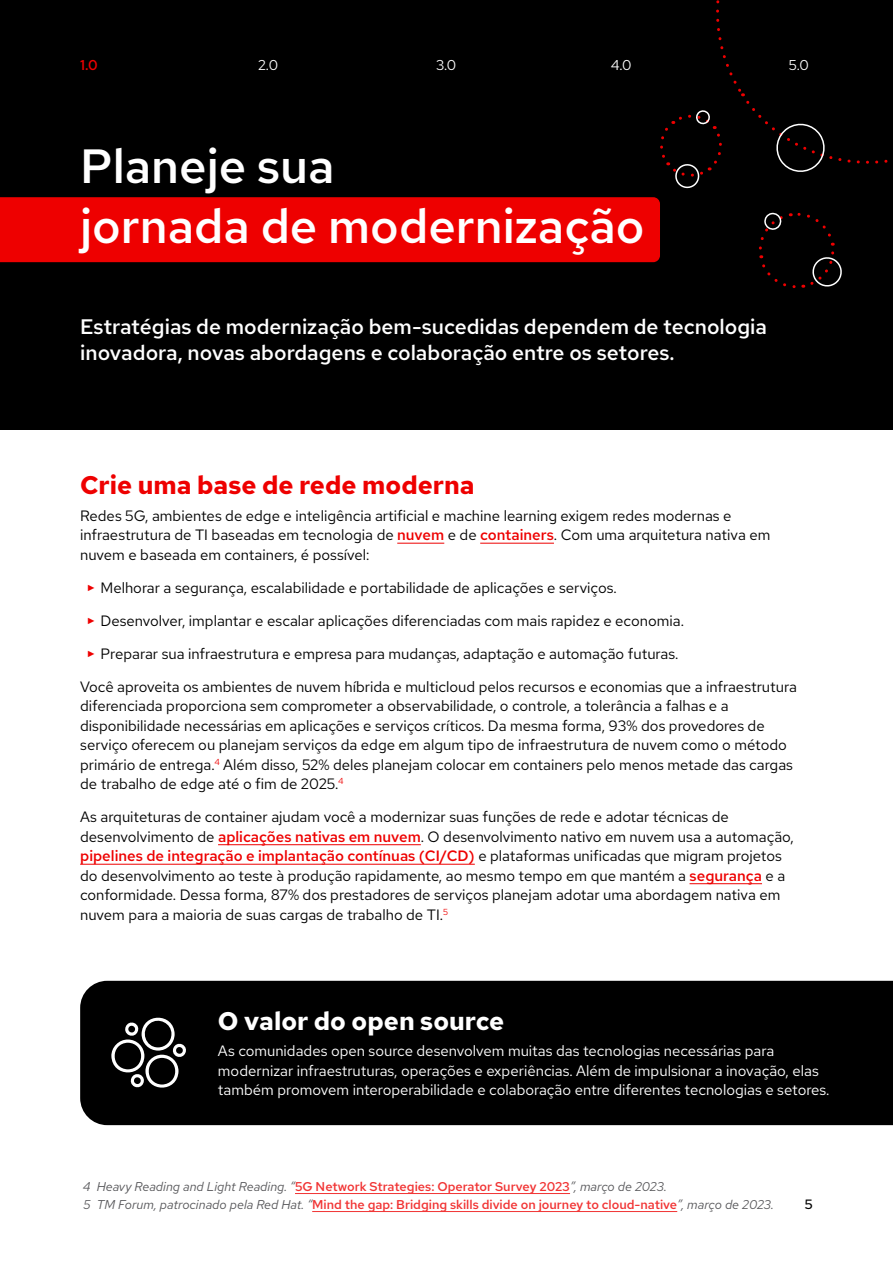
<style>
.page{position:relative;width:893px;height:1263px;background:#fff}
.page>*{position:absolute;margin:0;border:0;box-sizing:border-box;transform-origin:0 0}
.t1{font:500 48px/60px "Red Hat Text";color:#fff}
.t2{font:700 25.5px "Red Hat Text";color:#e00}
.t3{font:700 25.5px "Red Hat Text";color:#fff}
.t4{font:500 21px/25.2px "Red Hat Text";color:#fff}
.t5{font:15px/19.5px "Red Hat Text";color:#000}
.t6{font:15px/19.5px "Red Hat Text";color:#fff}
.t7{font:14.25px "Red Hat Text";color:#fff}
.t8{font:500 14.25px "Red Hat Text";color:#e00}
.t9{font:500 13.5px "Red Hat Display";color:#000}
.t10{font:500 12.75px/18px "Red Hat Text";color:#f13333}
.s1{font-weight:500;color:#e00}
.s2{font-family:"Arial";font-size:9px;color:#e00}
.s3{font-weight:400;font-style:italic;color:#58585b}
</style>
<div class="page">
<div style="left:0;top:0;width:893px;height:429px;background:#000"></div>
<hr style="left:295px;top:1193px;width:275px;height:1px;background:#f13333">
<hr style="left:312px;top:1211px;width:365px;height:1px;background:#f13333">
<hr style="left:397px;top:543px;width:47px;height:1px;background:#e00">
<hr style="left:480px;top:543px;width:74px;height:1px;background:#e00">
<hr style="left:218px;top:844px;width:203px;height:1px;background:#e00">
<hr style="left:80px;top:864px;width:395px;height:1px;background:#e00">
<hr style="left:689px;top:883px;width:73px;height:1px;background:#e00">
<div style="left:0;top:197px;width:660px;height:65px;background:#e00"></div>
<svg style="left:759px;top:212px;width:83px;height:76px"></svg>
<svg style="left:660px;top:0;width:228px;height:189px"></svg>
<div style="left:80px;top:981px;width:813px;height:144px;background:#000"></div>
<svg style="left:110px;top:1012px;width:80px;height:81px;background:#2e2e2e"></svg>
<p class="t8" style="left:80px;top:55px;width:19px">1.0</p>
<p class="t7" style="left:258px;top:55px;width:22px">2.0</p>
<p class="t7" style="left:436px;top:55px;width:22px">3.0</p>
<p class="t7" style="left:611px;top:55px;width:22px">4.0</p>
<p class="t7" style="left:789px;top:55px;width:22px">5.0</p>
<h1 class="t1" style="left:80px;top:135px;width:566px">Planeje sua<br>jornada de modernização</h1>
<h3 class="t4" style="left:80px;top:314px;width:688px">Estratégias de modernização bem-sucedidas dependem de tecnologia inovadora, novas abordagens e colaboração entre os setores.</h3>
<h2 class="t2" style="left:80px;top:468px;width:396px">Crie uma base de rede moderna</h2>
<p class="t5" style="left:80px;top:505px;width:692px">Redes 5G, ambientes de edge e inteligência artificial e machine learning exigem redes modernas e infraestrutura de TI baseadas em tecnologia de <span class="s1">nuvem</span> e de <span class="s1">containers</span>. Com uma arquitetura nativa em nuvem e baseada em containers, é possível:</p>
<p class="t5" style="left:87px;top:577px;width:531px"><span class="s2">►</span> Melhorar a segurança, escalabilidade e portabilidade de aplicações e serviços.</p>
<p class="t5" style="left:87px;top:610px;width:599px"><span class="s2">►</span> Desenvolver, implantar e escalar aplicações diferenciadas com mais rapidez e economia.</p>
<p class="t5" style="left:87px;top:643px;width:593px"><span class="s2">►</span> Preparar sua infraestrutura e empresa para mudanças, adaptação e automação futuras.</p>
<p class="t5" style="left:80px;top:676px;width:718px">Você aproveita os ambientes de nuvem híbrida e multicloud pelos recursos e economias que a infraestrutura diferenciada proporciona sem comprometer a observabilidade, o controle, a tolerância a falhas e a disponibilidade necessárias em aplicações e serviços críticos. Da mesma forma, 93% dos provedores de serviço oferecem ou planejam serviços da edge em algum tipo de infraestrutura de nuvem como o método primário de entrega.<sup>4</sup> Além disso, 52% deles planejam colocar em containers pelo menos metade das cargas de trabalho de edge até o fim de 2025.<sup>4</sup></p>
<p class="t5" style="left:80px;top:807px;width:715px">As arquiteturas de container ajudam você a modernizar suas funções de rede e adotar técnicas de desenvolvimento de <span class="s1">aplicações nativas em nuvem</span>. O desenvolvimento nativo em nuvem usa a automação, <span class="s1">pipelines de integração e implantação contínuas (CI/CD)</span> e plataformas unificadas que migram projetos do desenvolvimento ao teste à produção rapidamente, ao mesmo tempo em que mantém a <span class="s1">segurança</span> e a conformidade. Dessa forma, 87% dos prestadores de serviços planejam adotar uma abordagem nativa em nuvem para a maioria de suas cargas de trabalho de TI.<sup>5</sup></p>
<h2 class="t3" style="left:218px;top:1004px;width:288px">O valor do open source</h2>
<p class="t6" style="left:218px;top:1041px;width:613px">As comunidades open source desenvolvem muitas das tecnologias necessárias para modernizar infraestruturas, operações e experiências. Além de impulsionar a inovação, elas também promovem interoperabilidade e colaboração entre diferentes tecnologias e setores.</p>
<p class="t10" style="left:83px;top:1177px;width:692px"><span class="s3">4 Heavy Reading and Light Reading. “</span>5G Network Strategies: Operator Survey 2023<span class="s3">”, março de 2023.<br>5 TM Forum, patrocinado pela Red Hat. “</span>Mind the gap: Bridging skills divide on journey to cloud-native<span class="s3">”, março de 2023.</span></p>
<p class="t9" style="left:805px;top:1196px;width:9px">5</p>
</div>
